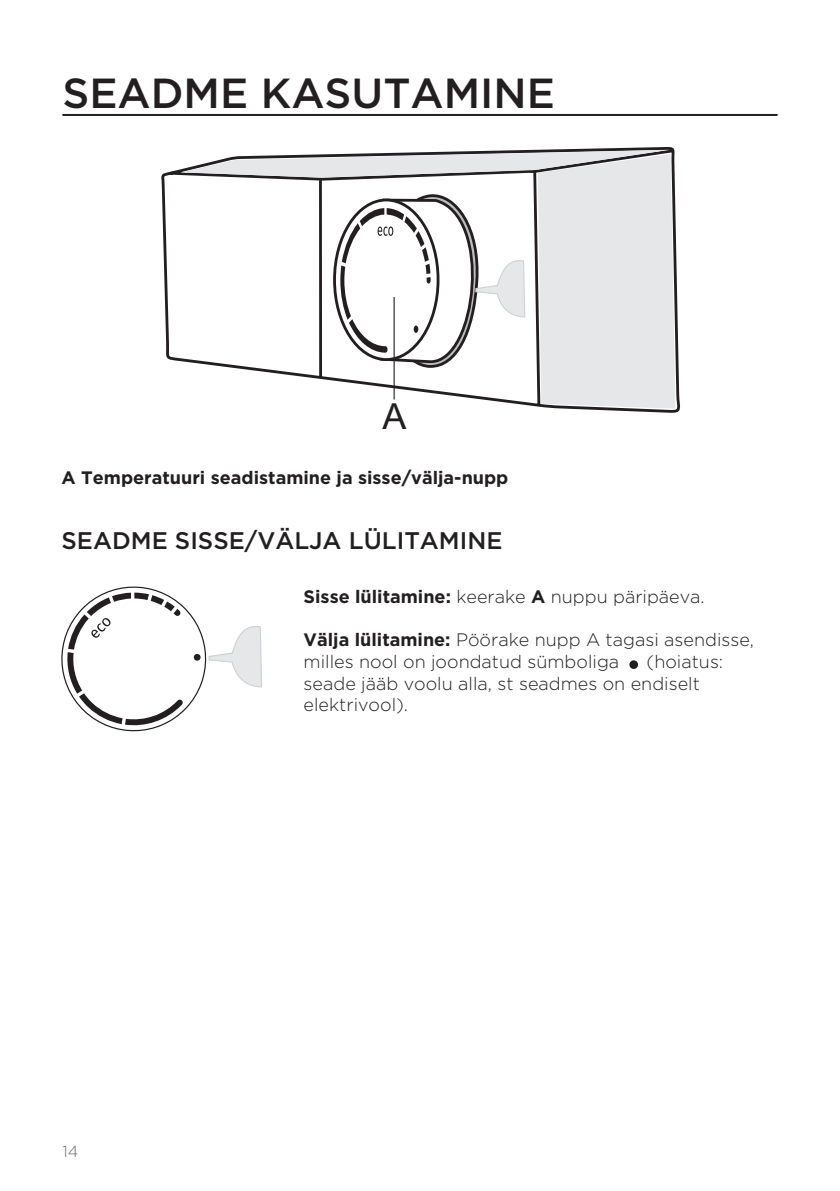
<style>
.page{position:relative;width:840px;height:1191px;background:#fff}
.page>*{position:absolute;margin:0;border:0;box-sizing:border-box;transform-origin:0 0}
.glavni_naslov{font:500 42px "Gotham";color:#231f20}
.t1{font:35.8px "Arial";color:#231f20}
.podnaslov1-1{font:500 24px "Gotham";color:#231f20}
.besedilo{font:300 18px/21.6px "Gotham";color:#231f20}
.besedilo-2{font:700 18px "Gotham";color:#231f20}
.t2{font:300 16px "Gotham";color:#6c6d70}
.s1{font-weight:700}
</style>
<div class="page">
<hr style="left:62px;top:114px;width:715px;height:2px;background:#231f20">
<div style="left:629px;top:660px;width:8px;height:9px;background:#231f20;border-radius:50%"></div>
<svg style="left:161px;top:147px;width:520px;height:266px"></svg>
<svg style="left:183px;top:149px;width:493px;height:260px"></svg>
<svg style="left:388px;top:226px;width:5px;height:10px"></svg>
<svg style="left:61px;top:586px;width:201px;height:146px"></svg>
<p class="glavni_naslov" style="left:62px;top:66px;width:494px">SEADME KASUTAMINE</p>
<p class="t1" style="left:382px;top:393px;width:25px">A</p>
<p class="besedilo-2" style="left:62px;top:466px;width:448px">A Temperatuuri seadistamine ja sisse/välja-nupp</p>
<p class="podnaslov1-1" style="left:62px;top:525px;width:442px">SEADME SISSE/VÄLJA LÜLITAMINE</p>
<p class="besedilo" style="left:303px;top:585px;width:402px"><span class="s1">Sisse lülitamine:</span> keerake <span class="s1">A</span> nuppu päripäeva.</p>
<p class="besedilo" style="left:303px;top:628px;width:451px"><span class="s1">Välja lülitamine:</span> Pöörake nupp A tagasi asendisse, milles nool on joondatud sümboliga</p>
<p class="besedilo" style="left:303px;top:650px;width:421px;text-indent:343px">(hoiatus: seade jääb voolu alla, st seadmes on endiselt elektrivool).</p>
<p class="t2" style="left:62px;top:1140px;width:17px">14</p>
</div>
